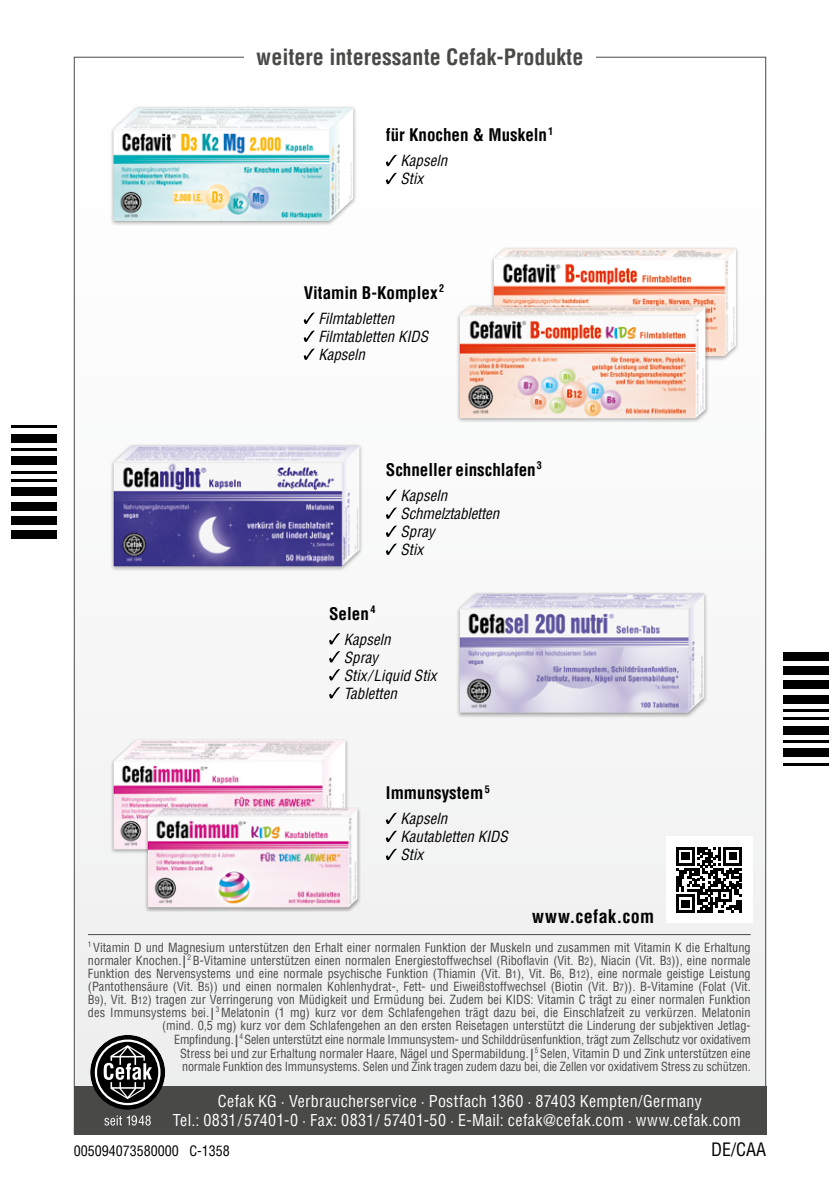
<style>
.page{position:relative;width:840px;height:1191px;background:#fff}
.page>*{position:absolute;margin:0;border:0;box-sizing:border-box;transform-origin:0 0}
.t1{font:700 condensed 22px "Helvetica LT Pro";color:#494948}
.t2{font:700 condensed 18px "Helvetica LT Pro";letter-spacing:.02em;color:#000}
.t3{font:condensed 18px "Helvetica LT Pro";color:#000}
.t4{font:700 condensed 17px "Helvetica LT Pro";color:#000}
.t5{font:condensed 16px/19.2px "Helvetica LT Pro";letter-spacing:.02em;color:#fff;text-align:center}
.t6{font:italic condensed 15px/18px "Helvetica LT Pro";color:#000}
.t7{font:condensed 14px "Helvetica LT Pro";color:#000}
.t8{font:condensed 12.4px/13.2px "Helvetica LT Pro";color:#494948;text-align:right}
.s1{font-weight:700}
.s2{font-size:9.8px}
</style>
<div class="page">
<div style="left:74px;top:57px;width:691px;height:1076px;background:#f8f8f8"></div>
<div style="left:244px;top:48px;width:351px;height:17px;background:#fff"></div>
<div style="left:74px;top:1086px;width:691px;height:48px;background:#494948"></div>
<hr style="left:88px;top:934px;width:662px;height:1px;background:#494948">
<div style="left:665px;top:836px;width:86px;height:87px;background:#fff"></div>
<svg style="left:676px;top:847px;width:65px;height:65px"></svg>
<div style="left:110px;top:443px;width:253px;height:128px;background:#000;opacity:.35"></div>
<img style="left:113px;top:445px;width:246px;height:121px">
<svg style="left:386px;top:489px;width:10px;height:12px"></svg>
<svg style="left:386px;top:507px;width:10px;height:12px"></svg>
<svg style="left:386px;top:525px;width:10px;height:12px"></svg>
<svg style="left:386px;top:543px;width:10px;height:12px"></svg>
<svg style="left:303px;top:312px;width:11px;height:12px"></svg>
<svg style="left:303px;top:330px;width:11px;height:12px"></svg>
<svg style="left:303px;top:348px;width:11px;height:12px"></svg>
<div style="left:489px;top:246px;width:250px;height:115px;background:#000;opacity:.35"></div>
<img style="left:493px;top:248px;width:242px;height:108px">
<div style="left:455px;top:304px;width:253px;height:119px;background:#000;opacity:.35"></div>
<img style="left:459px;top:306px;width:246px;height:112px">
<div style="left:455px;top:591px;width:252px;height:127px;background:#000;opacity:.35"></div>
<img style="left:459px;top:593px;width:244px;height:119px">
<svg style="left:329px;top:633px;width:11px;height:11px"></svg>
<svg style="left:329px;top:651px;width:11px;height:11px"></svg>
<svg style="left:329px;top:669px;width:11px;height:11px"></svg>
<svg style="left:329px;top:687px;width:11px;height:11px"></svg>
<div style="left:110px;top:738px;width:238px;height:115px;background:#000;opacity:.35"></div>
<img style="left:113px;top:740px;width:232px;height:109px">
<div style="left:144px;top:806px;width:216px;height:105px;background:#000;opacity:.35"></div>
<img style="left:148px;top:808px;width:209px;height:99px">
<svg style="left:386px;top:812px;width:10px;height:12px"></svg>
<svg style="left:386px;top:830px;width:10px;height:12px"></svg>
<svg style="left:386px;top:848px;width:10px;height:12px"></svg>
<div style="left:110px;top:105px;width:247px;height:121px;background:#000;opacity:.35"></div>
<img style="left:113px;top:108px;width:240px;height:113px">
<svg style="left:386px;top:155px;width:10px;height:11px"></svg>
<svg style="left:386px;top:173px;width:10px;height:11px"></svg>
<svg style="left:90px;top:1035px;width:75px;height:74px"></svg>
<svg style="left:104px;top:1115px;width:47px;height:10px"></svg>
<hr style="left:782px;top:763px;width:46px;height:2px;background:#000">
<div style="left:782px;top:748px;width:46px;height:9px;background:#000"></div>
<hr style="left:782px;top:740px;width:46px;height:3px;background:#000">
<div style="left:782px;top:726px;width:46px;height:8px;background:#000"></div>
<hr style="left:782px;top:717px;width:46px;height:3px;background:#000">
<hr style="left:782px;top:709px;width:46px;height:2px;background:#000">
<div style="left:782px;top:694px;width:46px;height:9px;background:#000"></div>
<div style="left:782px;top:680px;width:46px;height:9px;background:#000"></div>
<div style="left:782px;top:666px;width:46px;height:9px;background:#000"></div>
<div style="left:782px;top:652px;width:46px;height:8px;background:#000"></div>
<hr style="left:11px;top:425px;width:46px;height:3px;background:#000">
<div style="left:11px;top:434px;width:46px;height:8px;background:#000"></div>
<hr style="left:11px;top:448px;width:46px;height:3px;background:#000">
<div style="left:11px;top:456px;width:46px;height:9px;background:#000"></div>
<hr style="left:11px;top:471px;width:46px;height:2px;background:#000">
<hr style="left:11px;top:479px;width:46px;height:3px;background:#000">
<div style="left:11px;top:488px;width:46px;height:8px;background:#000"></div>
<div style="left:11px;top:502px;width:46px;height:8px;background:#000"></div>
<div style="left:11px;top:516px;width:46px;height:8px;background:#000"></div>
<div style="left:11px;top:530px;width:46px;height:9px;background:#000"></div>
<h1 class="t1" style="left:256px;top:42px;width:328px">weitere interessante Cefak-Produkte</h1>
<h3 class="t4" style="left:386px;top:124px;width:168px">für Knochen &amp; Muskeln<sup>1</sup></h3>
<p class="t6" style="left:400px;top:152px;width:48px">Kapseln<br>Stix</p>
<h3 class="t4" style="left:303px;top:282px;width:142px">Vitamin B-Komplex <sup>2</sup></h3>
<p class="t6" style="left:318px;top:309px;width:111px">Filmtabletten<br>Filmtabletten KIDS<br>Kapseln</p>
<h3 class="t4" style="left:386px;top:458px;width:157px">Schneller einschlafen<sup>3</sup></h3>
<p class="t6" style="left:400px;top:486px;width:100px">Kapseln<br>Schmelztabletten<br>Spray<br>Stix</p>
<h3 class="t4" style="left:329px;top:602px;width:48px">Selen<sup>4</sup></h3>
<p class="t6" style="left:343px;top:630px;width:94px">Kapseln<br>Spray<br>Stix/Liquid Stix<br>Tabletten</p>
<h3 class="t4" style="left:386px;top:782px;width:105px">Immunsystem<sup>5</sup></h3>
<p class="t6" style="left:400px;top:809px;width:109px">Kapseln<br>Kautabletten KIDS<br>Stix</p>
<h2 class="t2" style="left:532px;top:904px;width:123px">www.cefak.com</h2>
<p class="t8" style="left:88px;top:940px;width:664px"><sup>1</sup> Vitamin D und Magnesium unterstützen den Erhalt einer normalen Funktion der Muskeln und zusammen mit Vitamin K die Erhaltung normaler Knochen. <span class="s1">|</span> <sup>2</sup> B-Vitamine unterstützen einen normalen Energiestoffwechsel (Riboflavin (Vit. B<span class="s2">2</span>), Niacin (Vit. B<span class="s2">3</span>)), eine normale Funktion des Nervensystems und eine normale psychische Funktion (Thiamin (Vit. B<span class="s2">1</span>), Vit. B<span class="s2">6</span>, B<span class="s2">12</span>), eine normale geistige Leistung (Pantothensäure (Vit. B<span class="s2">5</span>)) und einen normalen Kohlenhydrat-, Fett- und Eiweißstoffwechsel (Biotin (Vit. B<span class="s2">7</span>)). B-Vitamine (Folat (Vit.<br>B<span class="s2">9</span>), Vit. B<span class="s2">12</span>) tragen zur Verringerung von Müdigkeit und Ermüdung bei. Zudem bei KIDS: Vitamin C trägt zu einer normalen Funktion des Immunsystems bei. <span class="s1">|</span> <sup>3</sup> Melatonin (1 mg) kurz vor dem Schlafengehen trägt dazu bei, die Einschlafzeit zu verkürzen. Melatonin (mind. 0,5 mg) kurz vor dem Schlafengehen an den ersten Reisetagen unterstützt die Linderung der subjektiven Jetlag-<br>Empfindung. <span class="s1">|</span> <sup>4</sup> Selen unterstützt eine normale Immunsystem- und Schilddrüsenfunktion, trägt zum Zellschutz vor oxidativem<br>Stress bei und zur Erhaltung normaler Haare, Nägel und Spermabildung. <span class="s1">|</span> <sup>5</sup> Selen, Vitamin D und Zink unterstützen eine<br>normale Funktion des Immunsystems. Selen und Zink tragen zudem dazu bei, die Zellen vor oxidativem Stress zu schützen.</p>
<p class="t5" style="left:173px;top:1091px;width:569px">Cefak KG · Verbraucherservice · Postfach 1360 · 87403 Kempten/Germany<br>Tel.: 0831 / 57401-0 · Fax: 0831/ 57401-50 · E-Mail: cefak@cefak.com · www.cefak.com</p>
<p class="t7" style="left:74px;top:1141px;width:157px">005094073580000 C-1358</p>
<h2 class="t3" style="left:710px;top:1137px;width:57px">DE/CAA</h2>
</div>
